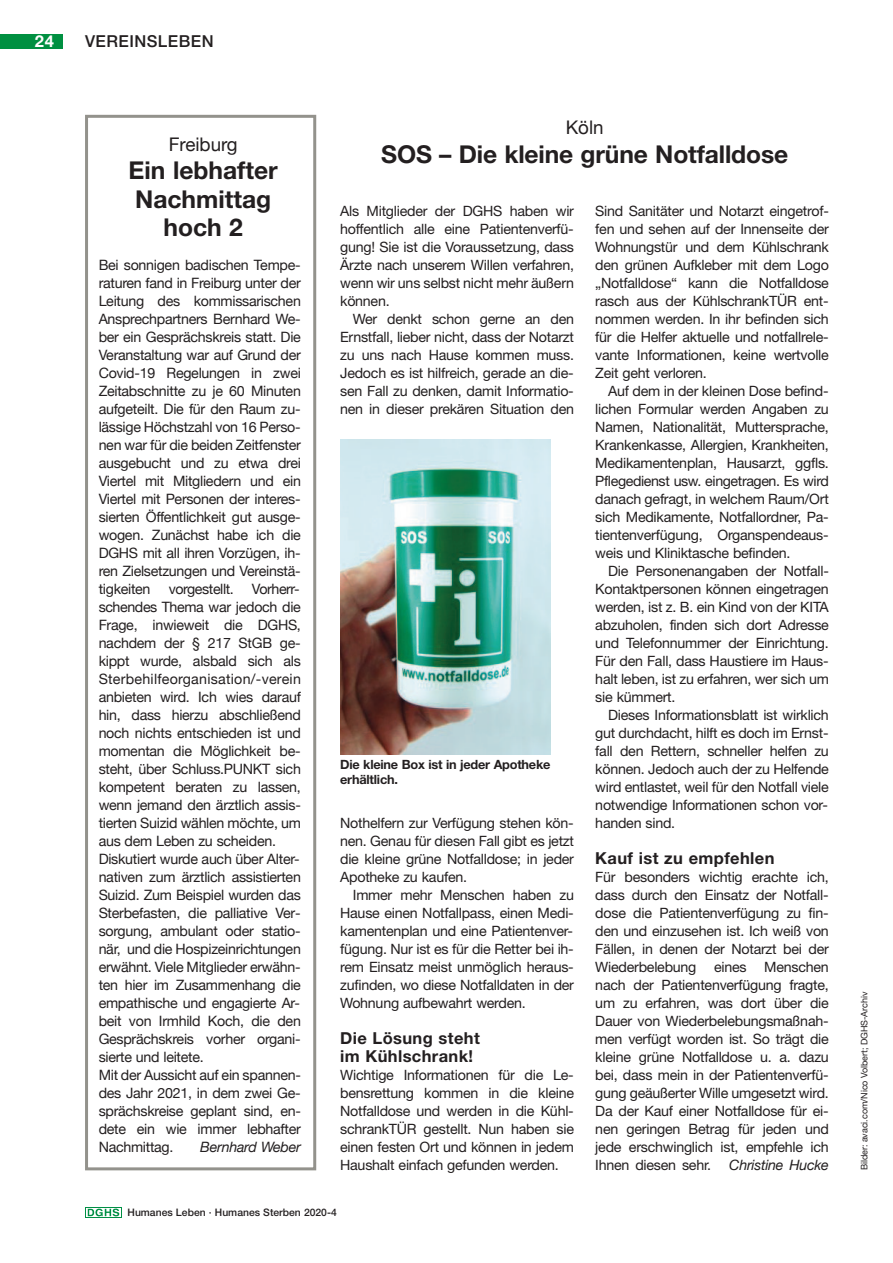
<style>
.page{position:relative;width:893px;height:1263px;background:#fff}
.page>*{position:absolute;margin:0;border:0;box-sizing:border-box;transform-origin:0 0}
.t1{font:700 24.6px/28.5px "Helvetica Neue";letter-spacing:-.005em;color:#231f20}
.t2{font:18.75px "Helvetica Neue";color:#231f20}
.t3{font:700 16.5px/18px "Helvetica Neue";letter-spacing:.02em;color:#231f20}
.t4{font:500 16.5px "Helvetica Neue";letter-spacing:.03em;color:#231f20}
.t5{font:700 16.5px "Helvetica Neue";color:#fff}
.t6{font:14.25px/18px "Helvetica Neue";letter-spacing:-.015em;color:#231f20;text-align:justify}
.t7{font:14.25px/18px "Helvetica Neue";letter-spacing:-.02em;color:#231f20;text-align:justify}
.t8{font:italic 14.25px "Helvetica Neue";letter-spacing:-.015em;color:#231f20}
.t9{font:700 12.75px/15px "Helvetica Neue";letter-spacing:-.015em;color:#231f20}
.t10{font:500 10.35px "Helvetica Neue";color:#231f20}
.t11{font:9px "Helvetica Neue";letter-spacing:-.005em;color:#231f20}
</style>
<div class="page">
<div style="left:0;top:34px;width:62px;height:15px;background:#009041"></div>
<svg style="left:85px;top:1207px;width:37px;height:11px"></svg>
<div style="left:85px;top:115px;width:231px;height:1055px;border:3px solid #93928c"></div>
<img style="left:340px;top:439px;width:210px;height:315px">
<p class="t5" style="left:35px;top:35px;width:21px">24</p>
<p class="t4" style="left:85px;top:36px;width:130px">VEREINSLEBEN</p>
<p class="t2" style="left:169px;top:133px;width:70px">Freiburg</p>
<p class="t1" style="left:129px;top:159px;width:151px">Ein lebhafter<br>Nachmittag</p>
<p class="t1" style="left:163px;top:216px;width:81px">hoch 2</p>
<p class="t7" style="left:99px;top:256px;width:204px">Bei sonnigen badischen Tempe&shy;raturen fand in Freiburg unter der Leitung des kommissarischen Ansprechpartners Bernhard We&shy;ber ein Gesprächskreis statt. Die Veranstaltung war auf Grund der Covid-19 Regelungen in zwei Zeitabschnitte zu je 60 Minuten aufgeteilt. Die für den Raum zu&shy;lässige Höchstzahl von 16 Perso&shy;nen war für die beiden Zeitfenster ausgebucht und zu etwa drei Viertel mit Mitgliedern und ein Viertel mit Personen der interes&shy;sierten Öffentlichkeit gut ausge&shy;wogen. Zunächst habe ich die DGHS mit all ihren Vorzügen, ih&shy;ren Zielsetzungen und Vereinstä&shy;tigkeiten</p>
<p class="t7" style="left:99px;top:580px;width:204px;text-indent:153px">Vorherr&shy;schendes Thema war jedoch die Frage, inwieweit die DGHS, nachdem der § 217 StGB ge&shy;kippt wurde, alsbald sich als Sterbehilfeorganisation/-verein anbieten wird. Ich wies darauf hin, dass hierzu abschließend noch nichts entschieden ist und momentan die Möglichkeit be&shy;steht, über Schluss.PUNKT sich kompetent beraten zu lassen, wenn jemand den ärztlich assis&shy;tierten Suizid wählen möchte, um aus dem Leben zu scheiden.</p>
<p class="t7" style="left:99px;top:850px;width:204px">Diskutiert wurde auch über Alter&shy;nativen zum ärztlich assistierten Suizid. Zum Beispiel wurden das Sterbefasten, die palliative Ver&shy;sorgung, ambulant oder statio&shy;när, und die Hospizeinrichtungen erwähnt. Viele Mitglieder erwähn&shy;ten hier im Zusammenhang die empathische und engagierte Ar&shy;beit von Irmhild Koch, die den Gesprächskreis vorher organi&shy;sierte und leitete.</p>
<p class="t7" style="left:99px;top:1066px;width:204px">Mit der Aussicht auf ein spannen&shy;des Jahr 2021, in dem zwei Ge&shy;sprächskreise geplant sind, en&shy;dete ein wie immer lebhafter Nachmittag.</p>
<p class="t7" style="left:169px;top:580px;width:67px">vorgestellt.</p>
<p class="t8" style="left:200px;top:1138px;width:102px">Bernhard Weber</p>
<p class="t2" style="left:566px;top:116px;width:39px">Köln</p>
<p class="t1" style="left:381px;top:142px;width:408px">SOS – Die kleine grüne Notfalldose</p>
<p class="t6" style="left:340px;top:203px;width:235px">Als Mitglieder der DGHS haben wir hoffentlich alle eine Patientenverfü&shy;gung! Sie ist die Voraussetzung, dass Ärzte nach unserem Willen verfahren, wenn wir uns selbst nicht mehr äußern können.</p>
<p class="t6" style="left:340px;top:311px;width:235px;text-indent:13px">Wer denkt schon gerne an den Ernstfall, lieber nicht, dass der Notarzt zu uns nach Hause kommen muss.<br>Jedoch es ist hilfreich, gerade an die&shy;sen Fall zu denken, damit Informatio&shy;nen in dieser prekären Situation den</p>
<p class="t9" style="left:340px;top:758px;width:212px">Die kleine Box ist in jeder Apotheke erhältlich.</p>
<p class="t6" style="left:340px;top:815px;width:235px">Nothelfern zur Verfügung stehen kön&shy;nen. Genau für diesen Fall gibt es jetzt die kleine grüne Notfalldose; in jeder Apotheke zu kaufen.</p>
<p class="t6" style="left:340px;top:887px;width:235px;text-indent:13px">Immer mehr Menschen haben zu Hause einen Notfallpass, einen Medi&shy;kamentenplan und eine Patientenver&shy;fügung. Nur ist es für die Retter bei ih&shy;rem Einsatz meist unmöglich heraus&shy;zufinden, wo diese Notfalldaten in der Wohnung aufbewahrt werden.</p>
<p class="t3" style="left:340px;top:1031px;width:141px">Die Lösung steht im Kühlschrank!</p>
<p class="t6" style="left:340px;top:1067px;width:235px">Wichtige Informationen für die Le&shy;bensrettung kommen in die kleine Notfalldose und werden in die Kühl&shy;schrankTÜR gestellt. Nun haben sie einen festen Ort und können in jedem Haushalt einfach gefunden werden.</p>
<p class="t6" style="left:595px;top:203px;width:235px">Sind Sanitäter und Notarzt eingetrof&shy;fen und sehen auf der Innenseite der Wohnungstür und dem Kühlschrank den grünen Aufkleber mit dem Logo „Notfalldose“ kann die Notfalldose rasch aus der KühlschrankTÜR ent&shy;nommen werden. In ihr befinden sich für die Helfer aktuelle und notfallrele&shy;vante Informationen, keine wertvolle Zeit geht verloren.</p>
<p class="t6" style="left:595px;top:383px;width:235px;text-indent:13px">Auf dem in der kleinen Dose befind&shy;lichen Formular werden Angaben zu Namen, Nationalität, Muttersprache, Krankenkasse, Allergien, Krankheiten, Medikamentenplan, Hausarzt, ggfls.<br>Pflegedienst usw. eingetragen. Es wird danach gefragt, in welchem Raum/Ort sich Medikamente, Notfallordner, Pa&shy;tientenverfügung, Organspendeaus&shy;weis und Kliniktasche befinden.</p>
<p class="t6" style="left:595px;top:563px;width:235px;text-indent:13px">Die Personenangaben der Notfall-Kontaktpersonen können eingetragen werden, ist z. B. ein Kind von der KITA abzuholen, finden sich dort Adresse und Telefonnummer der Einrichtung.<br>Für den Fall, dass Haustiere im Haus&shy;halt leben, ist zu erfahren, wer sich um sie kümmert.</p>
<p class="t6" style="left:595px;top:707px;width:235px;text-indent:13px">Dieses Informationsblatt ist wirklich gut durchdacht, hilft es doch im Ernst&shy;fall den Rettern, schneller helfen zu können. Jedoch auch der zu Helfende wird entlastet, weil für den Notfall viele notwendige Informationen schon vor&shy;handen sind.</p>
<p class="t3" style="left:595px;top:851px;width:181px">Kauf ist zu empfehlen</p>
<p class="t6" style="left:595px;top:869px;width:235px">Für besonders wichtig erachte ich, dass durch den Einsatz der Notfall&shy;dose die Patientenverfügung zu fin&shy;den und einzusehen ist. Ich weiß von Fällen, in denen der Notarzt bei der Wiederbelebung eines Menschen nach der Patientenverfügung fragte, um zu erfahren, was dort über die Dauer von Wiederbelebungsmaßnah&shy;men verfügt worden ist. So trägt die kleine grüne Notfalldose u. a. dazu bei, dass mein in der Patientenverfü&shy;gung geäußerter Wille umgesetzt wird.</p>
<p class="t6" style="left:595px;top:1103px;width:235px">Da der Kauf einer Notfalldose für ei&shy;nen geringen Betrag für jeden und jede erschwinglich ist, empfehle ich Ihnen diesen sehr.</p>
<p class="t8" style="left:729px;top:1156px;width:101px">Christine Hucke</p>
<p class="t10" style="left:128px;top:1209px;width:211px">Humanes Leben · Humanes Sterben 2020-4</p>
<p class="t11" style="left:859px;top:1170px;width:180px;rotate:-90deg">Bilder: avaci.com/Nico Volbert; DGHS-Archiv</p>
</div>
